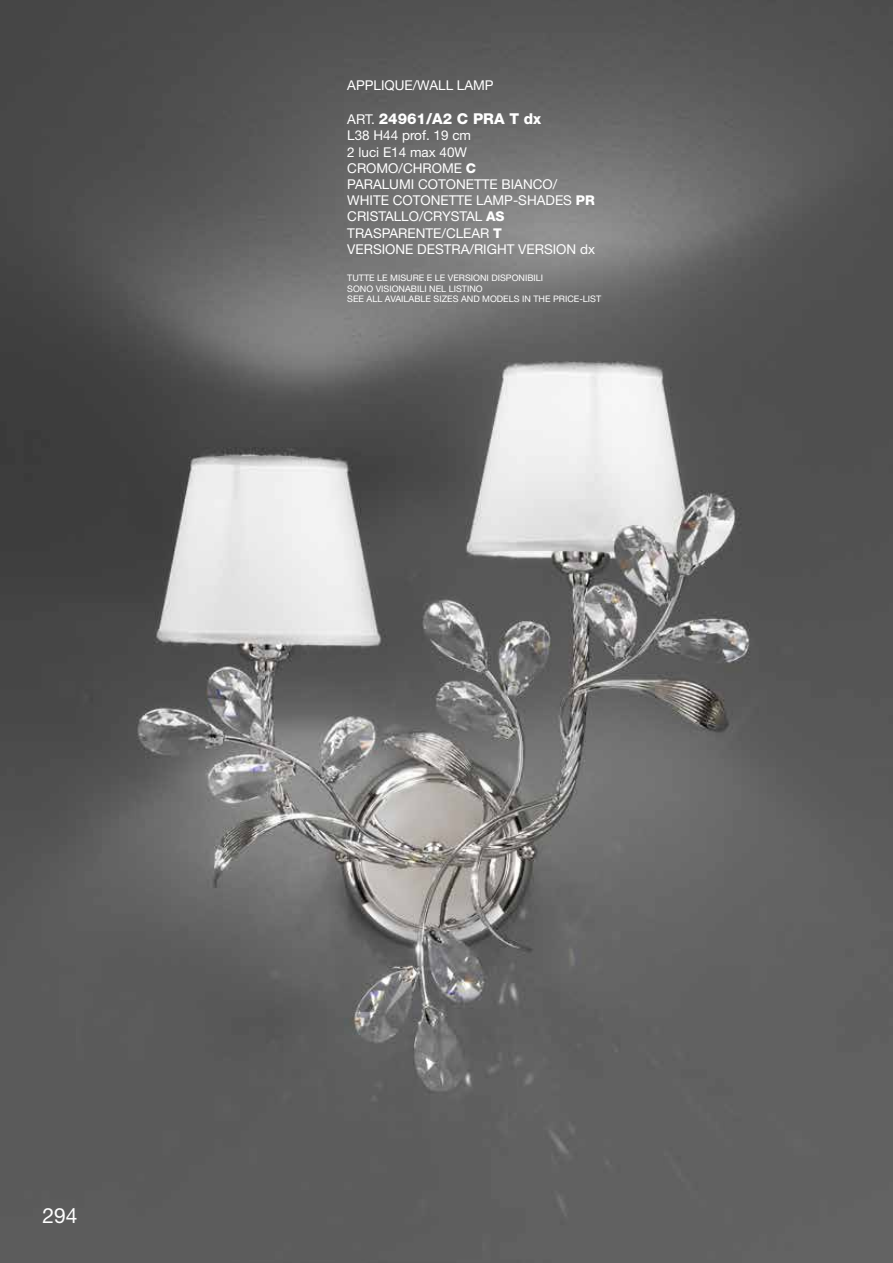
<style>
.page{position:relative;width:893px;height:1263px;background:#fff}
.page>*{position:absolute;margin:0;border:0;box-sizing:border-box;transform-origin:0 0}
.t1{font:21px "Helvetica Neue";color:#fff}
.t2{font:800 15px "Helvetica Neue";color:#fff}
.t3{font:13.5px/16.2px "Helvetica Neue";color:#fff}
.t4{font:9px/10.8px "Helvetica Neue";color:#fff}
.s1{font-weight:400;font-size:13.5px}
.s2{font-weight:800}
</style>
<div class="page">
<img style="left:0;top:0;width:893px;height:1263px">
<p class="t3" style="left:347px;top:77px;width:148px">APPLIQUE/WALL LAMP</p>
<p class="t2" style="left:347px;top:110px;width:196px"><span class="s1">ART.</span> 24961/A2 C PRA T dx</p>
<p class="t3" style="left:347px;top:127px;width:249px">L38 H44 prof. 19 cm<br>2 luci E14 max 40W<br>CROMO/CHROME <span class="s2">C<br></span>PARALUMI COTONETTE BIANCO/<br>WHITE COTONETTE LAMP-SHADES <span class="s2">PR<br></span>CRISTALLO/CRYSTAL <span class="s2">AS<br></span>TRASPARENTE/CLEAR <span class="s2">T<br></span>VERSIONE DESTRA/RIGHT VERSION dx</p>
<p class="t4" style="left:347px;top:272px;width:256px">TUTTE LE MISURE E LE VERSIONI DISPONIBILI<br>SONO VISIONABILI NEL LISTINO<br>SEE ALL AVAILABLE SIZES AND MODELS IN THE PRICE-LIST</p>
<h1 class="t1" style="left:43px;top:1202px;width:37px">294</h1>
</div>
